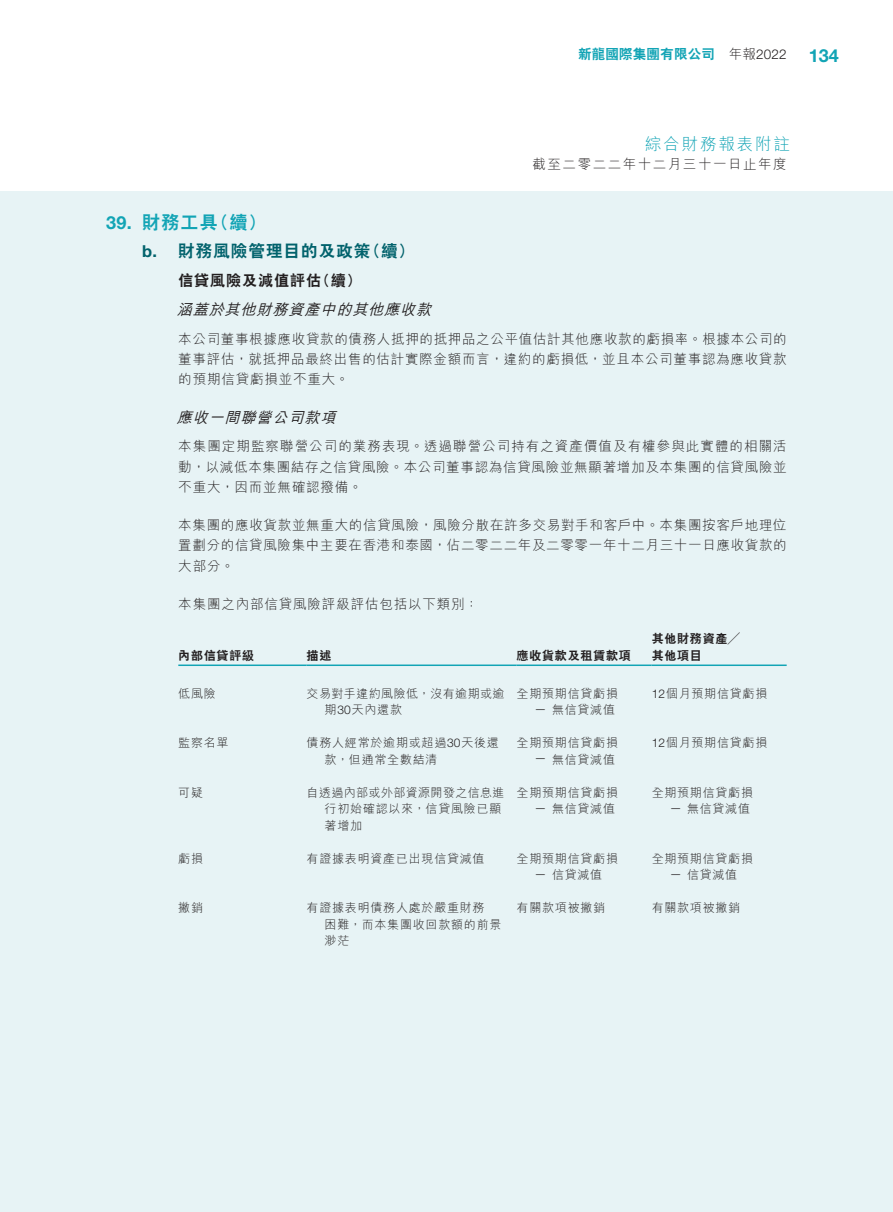
<style>
.page{position:relative;width:893px;height:1212px;background:#fff}
.page>*{position:absolute;margin:0;border:0;box-sizing:border-box;transform-origin:0 0}
._03_H1{font:800 18px "C Hei 2 HK";color:#12a4b5}
._03_H1-2{font:700 18px "Helvetica Neue LT Std";color:#12a4b5}
._04___H2{font:800 16.5px "C Hei 2 HK";letter-spacing:.065em;color:#01626c}
.t1{font:300 16.5px "M Hei HK";letter-spacing:.11em;color:#12a4b5}
._04___H2-2{font:700 16.5px "Helvetica Neue LT Std";color:#01626c}
._06_______H4{font:italic 500 15px "M Hei HK";color:#231f20}
._05_____H3{font:800 15px "C Hei 2 HK";letter-spacing:.065em;color:#231f20}
._01_Body_Text{font:300 13.5px/20.2px "M Hei HK";letter-spacing:.055em;color:#231f20;text-align:justify}
._01_Body_Text-2{font:300 13.5px "M Hei HK";letter-spacing:.115em;color:#231f20}
.t2{font:800 13.5px "C Hei 2 HK";letter-spacing:.015em;color:#12a4b5}
.t3{font:300 13.5px "Helvetica Neue LT Std";color:#231f20}
._15_Table_Stub{font:300 12px/16.5px "M Hei HK";letter-spacing:.065em;color:#231f20}
._15_Table_Stub-2{font:300 12px "M Hei HK";letter-spacing:.035em;color:#231f20}
._01_Body_Text-3{font:800 12px/16.5px "C Hei 2 HK";letter-spacing:.065em;color:#231f20}
._15_Table_Stub-3{font:300 12px "Helvetica Neue LT Std";color:#231f20}
.s1{font-family:"M Hei HK"}
.s2{font-family:"Helvetica Neue LT Std"}
</style>
<div class="page">
<div style="left:0;top:191px;width:893px;height:1021px;background:#e7f3f5"></div>
<hr style="left:178px;top:664px;width:129px;height:2px;background:#12a4b5">
<hr style="left:307px;top:664px;width:210px;height:2px;background:#12a4b5">
<hr style="left:517px;top:664px;width:135px;height:2px;background:#12a4b5">
<hr style="left:652px;top:664px;width:135px;height:2px;background:#12a4b5">
<p class="t2" style="left:578px;top:45px;width:138px">新龍國際集團有限公司</p>
<p class="t3" style="left:729px;top:46px;width:59px"><span class="s1">年報</span>2022</p>
<h1 class="_03_H1-2" style="left:809px;top:44px;width:32px">134</h1>
<p class="t1" style="left:645px;top:133px;width:146px">綜合財務報表附註</p>
<p class="_01_Body_Text-2" style="left:533px;top:154px;width:256px">截至二零二二年十二月三十一日止年度</p>
<p class="_03_H1-2" style="left:106px;top:211px;width:27px">39.</p>
<p class="_03_H1" style="left:142px;top:210px;width:77px">財務工具</p>
<p class="_03_H1" style="left:211px;top:210px;width:56px">（續(</p>
<p class="_04___H2-2" style="left:142px;top:241px;width:16px">b.</p>
<p class="_04___H2" style="left:178px;top:240px;width:194px">財務風險管理目的及政策</p>
<p class="_04___H2" style="left:364px;top:240px;width:51px">（續(</p>
<p class="_05_____H3" style="left:178px;top:271px;width:144px">信貸風險及減值評估</p>
<p class="_06_______H4" style="left:177px;top:299px;width:261px">涵蓋於其他財務資產中的其他應收款</p>
<p class="_01_Body_Text" style="left:178px;top:328px;width:610px">本公司董事根據應收貸款的債務人抵押的抵押品之公平值估計其他應收款的虧損率。根據本公司的董事評估，就抵押品最終出售的估計實際金額而言，違約的虧損低，並且本公司董事認為應收貸款的預期信貸虧損並不重大。</p>
<p class="_06_______H4" style="left:177px;top:406px;width:165px">應收一間聯營公司款項</p>
<p class="_01_Body_Text" style="left:178px;top:436px;width:610px">本集團定期監察聯營公司的業務表現。透過聯營公司持有之資產價值及有權參與此實體的相關活動，以減低本集團結存之信貸風險。本公司董事認為信貸風險並無顯著增加及本集團的信貸風險並不重大，因而並無確認撥備。</p>
<p class="_01_Body_Text" style="left:178px;top:514px;width:610px">本集團的應收貨款並無重大的信貸風險，風險分散在許多交易對手和客戶中。本集團按客戶地理位置劃分的信貸風險集中主要在香港和泰國，佔二零二二年及二零零一年十二月三十一日應收貨款的大部分。</p>
<p class="_01_Body_Text" style="left:178px;top:593px;width:302px">本集團之內部信貸風險評級評估包括以下類別：</p>
<p class="_01_Body_Text-3" style="left:517px;top:647px;width:116px">應收貨款及租賃款項</p>
<p class="_05_____H3" style="left:316px;top:271px;width:47px">（續(</p>
<p class="_01_Body_Text-3" style="left:652px;top:631px;width:90px">其他財務資產╱其他項目</p>
<p class="_01_Body_Text-3" style="left:178px;top:647px;width:77px">內部信貸評級</p>
<p class="_01_Body_Text-3" style="left:307px;top:647px;width:26px">描述</p>
<p class="_15_Table_Stub" style="left:178px;top:684px;width:39px">低風險</p>
<p class="_15_Table_Stub-2" style="left:307px;top:685px;width:199px">交易對手違約風險低，沒有逾期或逾</p>
<p class="_15_Table_Stub" style="left:325px;top:701px;width:79px">期<span class="s2">30</span>天內還款</p>
<p class="_15_Table_Stub" style="left:517px;top:684px;width:103px">全期預期信貸虧損</p>
<p class="_15_Table_Stub" style="left:535px;top:701px;width:82px"><span class="s2">—</span> 無信貸減值</p>
<p class="_15_Table_Stub" style="left:652px;top:684px;width:117px"><span class="s2">12</span>個月預期信貸虧損</p>
<p class="_15_Table_Stub" style="left:178px;top:734px;width:52px">監察名單</p>
<p class="_15_Table_Stub" style="left:307px;top:734px;width:194px">債務人經常於逾期或超過<span class="s2">30</span>天後還</p>
<p class="_15_Table_Stub" style="left:325px;top:750px;width:114px">款，但通常全數結清</p>
<p class="_15_Table_Stub" style="left:517px;top:734px;width:103px">全期預期信貸虧損</p>
<p class="_15_Table_Stub" style="left:535px;top:750px;width:82px"><span class="s2">—</span> 無信貸減值</p>
<p class="_15_Table_Stub" style="left:652px;top:734px;width:117px"><span class="s2">12</span>個月預期信貸虧損</p>
<p class="_15_Table_Stub" style="left:178px;top:783px;width:26px">可疑</p>
<p class="_15_Table_Stub-2" style="left:307px;top:784px;width:199px">自透過內部或外部資源開發之信息進</p>
<p class="_15_Table_Stub" style="left:325px;top:800px;width:178px">行初始確認以來，信貸風險已顯著增加</p>
<p class="_15_Table_Stub" style="left:517px;top:783px;width:103px">全期預期信貸虧損</p>
<p class="_15_Table_Stub" style="left:535px;top:800px;width:82px"><span class="s2">—</span> 無信貸減值</p>
<p class="_15_Table_Stub" style="left:652px;top:783px;width:103px">全期預期信貸虧損</p>
<p class="_15_Table_Stub" style="left:670px;top:800px;width:82px"><span class="s2">—</span> 無信貸減值</p>
<p class="_15_Table_Stub" style="left:178px;top:849px;width:26px">虧損</p>
<p class="_15_Table_Stub" style="left:307px;top:849px;width:179px">有證據表明資產已出現信貸減值</p>
<p class="_15_Table_Stub" style="left:517px;top:849px;width:103px">全期預期信貸虧損</p>
<p class="_15_Table_Stub" style="left:552px;top:866px;width:52px">信貸減值</p>
<p class="_15_Table_Stub-3" style="left:535px;top:866px;width:13px">—</p>
<p class="_15_Table_Stub" style="left:687px;top:849px;width:68px;text-indent:-35px">全期預期信貸虧損信貸減值</p>
<p class="_15_Table_Stub-3" style="left:670px;top:866px;width:13px">—</p>
<p class="_15_Table_Stub" style="left:178px;top:899px;width:26px">撇銷</p>
<p class="_15_Table_Stub" style="left:307px;top:899px;width:179px">有證據表明債務人處於嚴重財務</p>
<p class="_15_Table_Stub" style="left:517px;top:899px;width:90px">有關款項被撇銷</p>
<p class="_15_Table_Stub" style="left:652px;top:899px;width:90px">有關款項被撇銷</p>
<p class="_15_Table_Stub" style="left:325px;top:915px;width:178px">困難，而本集團收回款額的前景渺茫</p>
</div>
